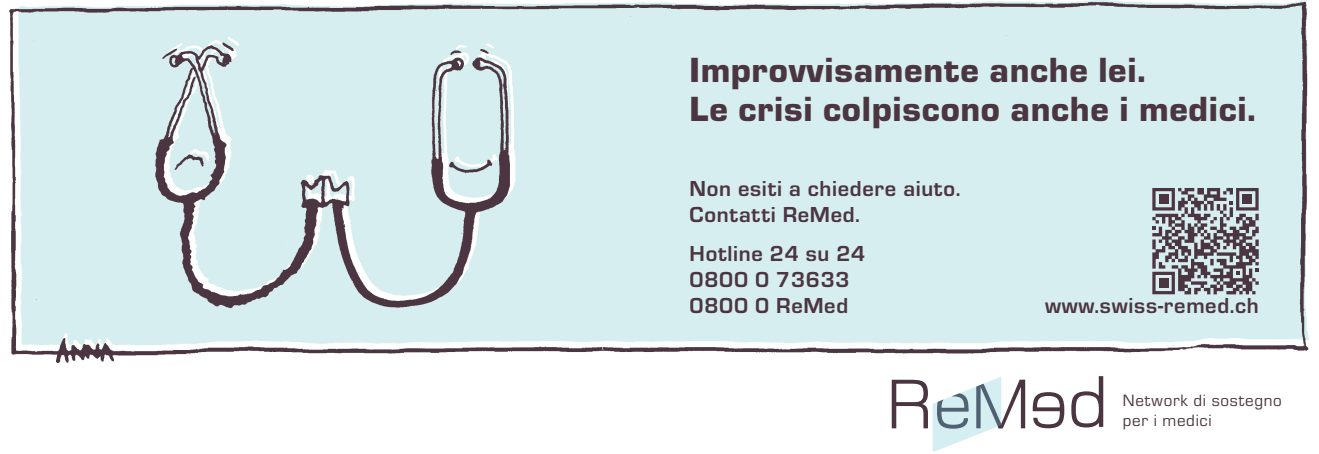
<style>
.page{position:relative;width:1319px;height:454px;background:#fff}
.page>*{position:absolute;margin:0;border:0;box-sizing:border-box;transform-origin:0 0}
.t1{font:900 36.25px/39px "Eurostile";letter-spacing:.02em;color:#4b3540}
.t2{font:700 22.5px/26px "Eurostile";letter-spacing:.03em;color:#4b3540}
.t3{font:17px/20.5px "Eurostile";letter-spacing:.04em;color:#4b3540}
</style>
<div class="page">
<img style="left:9px;top:0;width:1298px;height:356px">
<img style="left:106px;top:16px;width:452px;height:318px">
<svg style="left:1032px;top:392px;width:32px;height:36px"></svg>
<svg style="left:1071px;top:376px;width:32px;height:51px"></svg>
<svg style="left:891px;top:377px;width:134px;height:75px"></svg>
<img style="left:58px;top:334px;width:54px;height:4px">
<img style="left:56px;top:338px;width:57px;height:24px">
<svg style="left:1152px;top:188px;width:106px;height:106px;background:#8c8b91"></svg>
<div style="left:1158px;top:194px;width:10px;height:10px;background:#4b3540"></div>
<div style="left:1242px;top:194px;width:9px;height:10px;background:#4b3540"></div>
<div style="left:1158px;top:278px;width:10px;height:10px;background:#4b3540"></div>
<h1 class="t1" style="left:689px;top:48px;width:567px">Improvvisamente anche lei.<br>Le crisi colpiscono anche i medici.</h1>
<p class="t2" style="left:689px;top:174px;width:272px">Non esiti a chiedere aiuto.<br>Contatti ReMed.</p>
<p class="t2" style="left:689px;top:239px;width:177px">Hotline 24 su 24<br>0800 0 73633<br>0800 0 ReMed</p>
<p class="t2" style="left:1044px;top:291px;width:215px">www.swiss-remed.ch</p>
<p class="t3" style="left:1122px;top:389px;width:160px">Network di sostegno per i medici</p>
</div>
